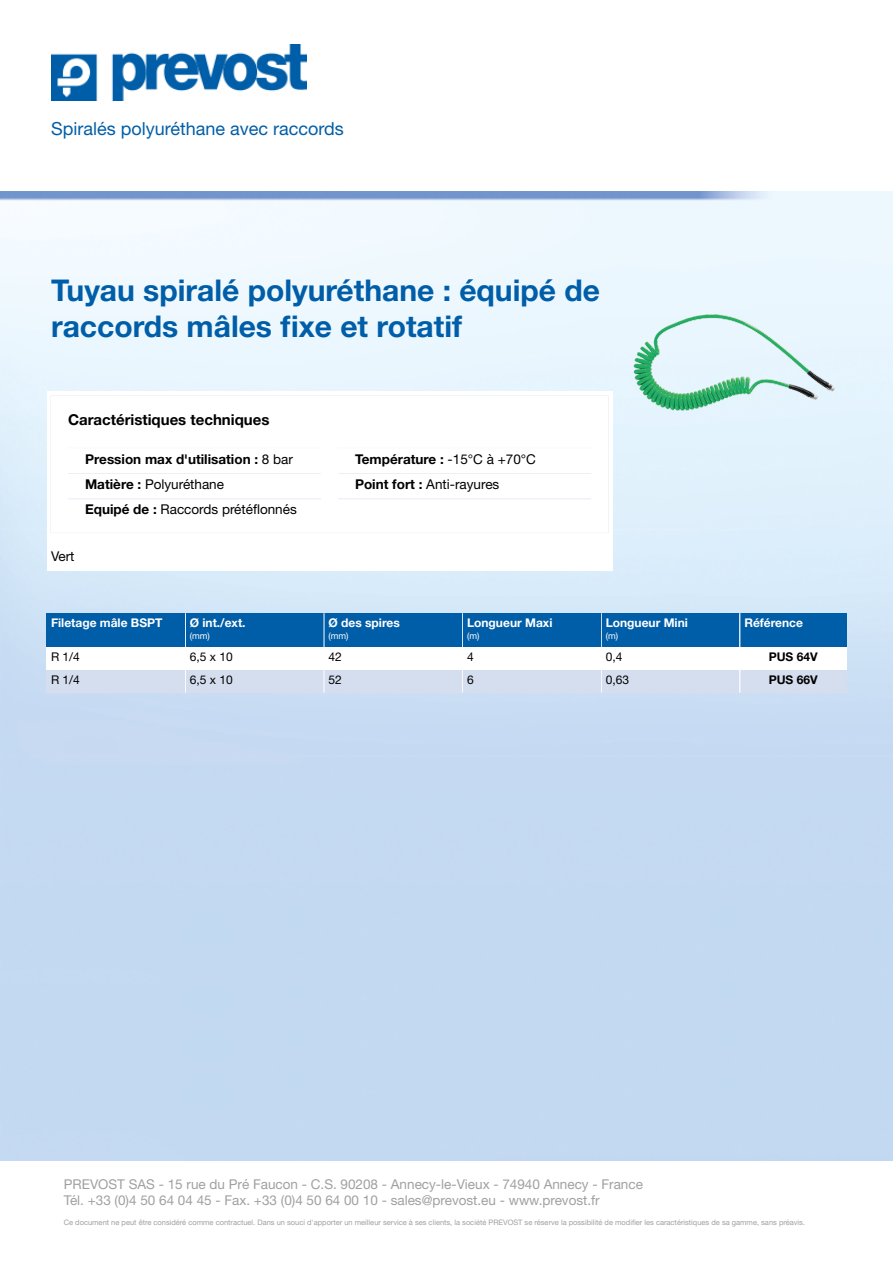
<style>
.page{position:relative;width:893px;height:1263px;background:#fff}
.page>*{position:absolute;margin:0;border:0;box-sizing:border-box;transform-origin:0 0}
.t1{font:700 30px/36px "Helvetica Neue LT Std";color:#005ea8}
.t2{font:18px "Helvetica Neue LT Std";color:#005ea8}
.t3{font:700 15px "Helvetica Neue LT Std";color:#000}
.t4{font:13.5px/16.2px "Helvetica Neue LT Std";color:#a0a0a0}
.t5{font:13.5px "Helvetica Neue LT Std";color:#000}
.t6{font:700 13.5px "Helvetica Neue LT Std";color:#000}
.t7{font:700 12px "Helvetica Neue LT Std";color:#fff}
.t8{font:12px "Helvetica Neue LT Std";color:#000}
.t9{font:700 12px "Helvetica Neue LT Std";color:#000}
.t10{font:9px "Helvetica Neue LT Std";color:#fff}
.t11{font:7.5px "Helvetica Neue LT Std";color:#a0a0a0}
.s1{font-weight:400}
.s2{font-weight:700}
</style>
<div class="page">
<img style="left:51px;top:44px;width:255px;height:57px">
<img style="left:0;top:191px;width:892px;height:970px">
<div style="left:47px;top:391px;width:565px;height:146px;background:#fff"></div>
<svg style="left:50px;top:395px;width:559px;height:138px"></svg>
<hr style="left:68px;top:473px;width:253px;height:1px;background:#eceff6">
<hr style="left:68px;top:498px;width:253px;height:1px;background:#eceff6">
<hr style="left:338px;top:473px;width:253px;height:1px;background:#eceff6">
<hr style="left:338px;top:498px;width:253px;height:1px;background:#eceff6">
<hr style="left:68px;top:499px;width:253px;height:1px;background:#eceff6">
<hr style="left:338px;top:499px;width:253px;height:1px;background:#eceff6">
<div style="left:47px;top:537px;width:565px;height:34px;background:#fff"></div>
<img style="left:629px;top:310px;width:213px;height:106px">
<div style="left:47px;top:613px;width:138px;height:34px;background:#005ea8"></div>
<div style="left:186px;top:613px;width:138px;height:34px;background:#005ea8"></div>
<hr style="left:185px;top:613px;width:1px;height:34px;background:#fff">
<div style="left:324px;top:613px;width:138px;height:34px;background:#005ea8"></div>
<hr style="left:462px;top:613px;width:1px;height:34px;background:#fff">
<hr style="left:324px;top:613px;width:1px;height:34px;background:#fff">
<div style="left:463px;top:613px;width:138px;height:34px;background:#005ea8"></div>
<hr style="left:463px;top:613px;width:1px;height:34px;background:#fff">
<div style="left:601px;top:613px;width:139px;height:34px;background:#005ea8"></div>
<hr style="left:601px;top:613px;width:1px;height:34px;background:#fff">
<div style="left:740px;top:613px;width:106px;height:34px;background:#005ea8"></div>
<hr style="left:740px;top:613px;width:1px;height:34px;background:#fff">
<div style="left:47px;top:647px;width:138px;height:23px;background:#fff"></div>
<div style="left:186px;top:647px;width:138px;height:23px;background:#fff"></div>
<div style="left:324px;top:647px;width:138px;height:23px;background:#fff"></div>
<div style="left:463px;top:647px;width:138px;height:23px;background:#fff"></div>
<div style="left:601px;top:647px;width:139px;height:23px;background:#fff"></div>
<div style="left:740px;top:647px;width:106px;height:23px;background:#fff"></div>
<div style="left:47px;top:670px;width:138px;height:23px;background:#d5deef"></div>
<div style="left:186px;top:670px;width:138px;height:23px;background:#d5deef"></div>
<svg style="left:185px;top:647px;width:1px;height:46px"></svg>
<div style="left:324px;top:670px;width:138px;height:23px;background:#d5deef"></div>
<svg style="left:324px;top:670px;width:1px;height:23px"></svg>
<div style="left:463px;top:670px;width:138px;height:23px;background:#d5deef"></div>
<svg style="left:462px;top:647px;width:1px;height:46px"></svg>
<div style="left:601px;top:670px;width:139px;height:23px;background:#d5deef"></div>
<svg style="left:601px;top:670px;width:1px;height:23px"></svg>
<div style="left:740px;top:670px;width:106px;height:23px;background:#d5deef"></div>
<svg style="left:740px;top:670px;width:1px;height:23px"></svg>
<h2 class="t2" style="left:51px;top:118px;width:294px">Spiralés polyuréthane avec raccords</h2>
<h1 class="t1" style="left:51px;top:271px;width:550px">Tuyau spiralé polyuréthane : équipé de raccords mâles fixe et rotatif</h1>
<h3 class="t3" style="left:68px;top:410px;width:203px">Caractéristiques techniques</h3>
<h3 class="t6" style="left:85px;top:450px;width:209px">Pression max d'utilisation : <span class="s1">8 bar</span></h3>
<h3 class="t6" style="left:355px;top:450px;width:182px">Température : <span class="s1">-15°C à +70°C</span></h3>
<h3 class="t5" style="left:85px;top:476px;width:141px"><span class="s2">Matière :</span> Polyuréthane</h3>
<h3 class="t5" style="left:355px;top:476px;width:146px"><span class="s2">Point fort :</span> Anti-rayures</h3>
<h3 class="t5" style="left:85px;top:502px;width:213px"><span class="s2">Equipé de :</span> Raccords prétéflonnés</h3>
<h3 class="t5" style="left:51px;top:548px;width:25px">Vert</h3>
<h3 class="t7" style="left:51px;top:615px;width:113px">Filetage mâle BSPT</h3>
<h3 class="t7" style="left:190px;top:615px;width:57px">Ø int./ext.</h3>
<p class="t10" style="left:190px;top:631px;width:22px">(mm)</p>
<h3 class="t7" style="left:328px;top:615px;width:73px">Ø des spires</h3>
<p class="t10" style="left:328px;top:631px;width:22px">(mm)</p>
<h3 class="t7" style="left:467px;top:615px;width:87px">Longueur Maxi</h3>
<p class="t10" style="left:467px;top:631px;width:14px">(m)</p>
<h3 class="t7" style="left:606px;top:615px;width:84px">Longueur Mini</h3>
<p class="t10" style="left:606px;top:631px;width:14px">(m)</p>
<h3 class="t7" style="left:744px;top:615px;width:60px">Référence</h3>
<h3 class="t8" style="left:51px;top:649px;width:30px">R 1/4</h3>
<h3 class="t8" style="left:190px;top:649px;width:44px">6,5 x 10</h3>
<h3 class="t8" style="left:328px;top:649px;width:15px">42</h3>
<h3 class="t8" style="left:467px;top:649px;width:8px">4</h3>
<h3 class="t8" style="left:606px;top:649px;width:18px">0,4</h3>
<h3 class="t9" style="left:769px;top:649px;width:50px">PUS 64V</h3>
<h3 class="t8" style="left:51px;top:672px;width:30px">R 1/4</h3>
<h3 class="t8" style="left:190px;top:672px;width:44px">6,5 x 10</h3>
<h3 class="t8" style="left:328px;top:672px;width:15px">52</h3>
<h3 class="t8" style="left:467px;top:672px;width:8px">6</h3>
<h3 class="t8" style="left:606px;top:672px;width:25px">0,63</h3>
<h3 class="t9" style="left:769px;top:672px;width:50px">PUS 66V</h3>
<h3 class="t4" style="left:64px;top:1176px;width:581px">PREVOST SAS - 15 rue du Pré Faucon - C.S. 90208 - Annecy-le-Vieux - 74940 Annecy - France<br>Tél. +33 (0)4 50 64 04 45 - Fax. +33 (0)4 50 64 00 10 - sales@prevost.eu - www.prevost.fr</h3>
<p class="t11" style="left:64px;top:1218px;width:743px">Ce document ne peut être considéré comme contractuel. Dans un souci d'apporter un meilleur service à ses clients, la société PREVOST se réserve la possibilité de modifier les caractéristiques de sa gamme, sans préavis.</p>
</div>
